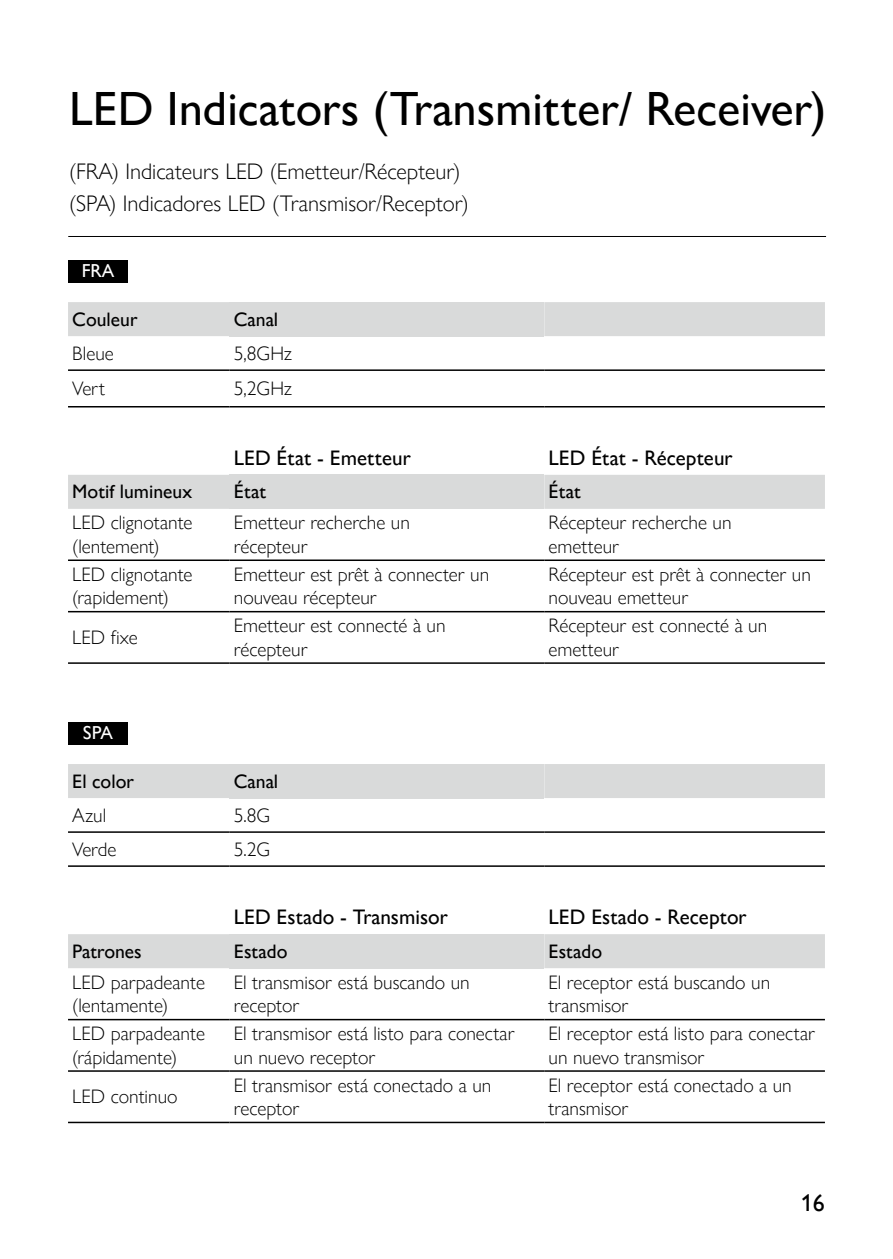
<style>
.page{position:relative;width:893px;height:1259px;background:#fff}
.page>*{position:absolute;margin:0;border:0;box-sizing:border-box;transform-origin:0 0}
.t1{font:500 48px "Gill Sans Nova";color:#000}
.t2{font:500 24px "Gill Sans Nova";color:#000}
.t3{font:300 22.5px/32.4px "Gill Sans Nova";color:#000}
.t4{font:500 21px "Gill Sans Nova";color:#000}
.t5{font:300 19.5px/23.4px "Gill Sans Nova";color:#000}
.t6{font:500 19.5px "Gill Sans Nova";color:#000}
.t7{font:500 18.6px "Gill Sans Nova";color:#fff}
</style>
<div class="page">
<div style="left:68px;top:260px;width:60px;height:23px;background:#000"></div>
<div style="left:68px;top:722px;width:60px;height:23px;background:#000"></div>
<hr style="left:68px;top:236px;width:758px;height:1px;background:#000">
<div style="left:68px;top:302px;width:757px;height:34px;background:#d9dada"></div>
<div style="left:230px;top:302px;width:314px;height:34px;background:#d9dada"></div>
<div style="left:68px;top:475px;width:757px;height:34px;background:#d9dada"></div>
<div style="left:230px;top:475px;width:314px;height:34px;background:#d9dada"></div>
<div style="left:68px;top:764px;width:757px;height:34px;background:#d9dada"></div>
<div style="left:230px;top:764px;width:314px;height:34px;background:#d9dada"></div>
<div style="left:68px;top:934px;width:757px;height:34px;background:#d9dada"></div>
<div style="left:230px;top:934px;width:314px;height:34px;background:#d9dada"></div>
<hr style="left:68px;top:369px;width:162px;height:2px;background:#000">
<hr style="left:230px;top:369px;width:314px;height:2px;background:#000">
<hr style="left:544px;top:369px;width:281px;height:2px;background:#000">
<hr style="left:68px;top:406px;width:162px;height:1px;background:#000">
<hr style="left:230px;top:406px;width:314px;height:1px;background:#000">
<hr style="left:544px;top:406px;width:281px;height:1px;background:#000">
<hr style="left:68px;top:559px;width:162px;height:2px;background:#000">
<hr style="left:230px;top:559px;width:314px;height:2px;background:#000">
<hr style="left:544px;top:559px;width:281px;height:2px;background:#000">
<hr style="left:68px;top:611px;width:162px;height:1px;background:#000">
<hr style="left:230px;top:611px;width:314px;height:1px;background:#000">
<hr style="left:544px;top:611px;width:281px;height:1px;background:#000">
<hr style="left:68px;top:662px;width:162px;height:2px;background:#000">
<hr style="left:230px;top:662px;width:314px;height:2px;background:#000">
<hr style="left:544px;top:662px;width:281px;height:2px;background:#000">
<hr style="left:68px;top:831px;width:162px;height:2px;background:#000">
<hr style="left:230px;top:831px;width:314px;height:2px;background:#000">
<hr style="left:544px;top:831px;width:281px;height:2px;background:#000">
<hr style="left:68px;top:865px;width:162px;height:2px;background:#000">
<hr style="left:230px;top:865px;width:314px;height:2px;background:#000">
<hr style="left:544px;top:865px;width:281px;height:2px;background:#000">
<hr style="left:68px;top:1019px;width:162px;height:1px;background:#000">
<hr style="left:230px;top:1019px;width:314px;height:1px;background:#000">
<hr style="left:544px;top:1019px;width:281px;height:1px;background:#000">
<hr style="left:68px;top:1070px;width:162px;height:1px;background:#000">
<hr style="left:230px;top:1070px;width:314px;height:1px;background:#000">
<hr style="left:544px;top:1070px;width:281px;height:1px;background:#000">
<hr style="left:68px;top:1121px;width:162px;height:2px;background:#000">
<hr style="left:230px;top:1121px;width:314px;height:2px;background:#000">
<hr style="left:544px;top:1121px;width:281px;height:2px;background:#000">
<h1 class="t1" style="left:69px;top:80px;width:759px">LED Indicators (Transmitter/ Receiver)</h1>
<p class="t3" style="left:69px;top:155px;width:401px">(FRA) Indicateurs LED (Emetteur/Récepteur) (SPA) Indicadores LED (Transmisor/Receptor)</p>
<p class="t7" style="left:82px;top:259px;width:34px">FRA</p>
<p class="t6" style="left:72px;top:307px;width:67px">Couleur</p>
<p class="t6" style="left:234px;top:307px;width:46px">Canal</p>
<p class="t5" style="left:72px;top:341px;width:43px">Bleue</p>
<p class="t5" style="left:234px;top:341px;width:59px">5,8GHz</p>
<p class="t5" style="left:72px;top:376px;width:34px">Vert</p>
<p class="t5" style="left:234px;top:376px;width:59px">5,2GHz</p>
<p class="t4" style="left:234px;top:445px;width:179px">LED État - Emetteur</p>
<p class="t4" style="left:549px;top:445px;width:186px">LED État - Récepteur</p>
<p class="t6" style="left:72px;top:480px;width:121px">Motif lumineux</p>
<p class="t6" style="left:234px;top:480px;width:34px">État</p>
<p class="t6" style="left:549px;top:480px;width:34px">État</p>
<p class="t5" style="left:72px;top:511px;width:122px">LED clignotante (lentement)</p>
<p class="t5" style="left:234px;top:511px;width:178px">Emetteur recherche un récepteur</p>
<p class="t5" style="left:549px;top:511px;width:184px">Récepteur recherche un emetteur</p>
<p class="t5" style="left:72px;top:562px;width:122px">LED clignotante (rapidement)</p>
<p class="t5" style="left:234px;top:562px;width:257px">Emetteur est prêt à connecter un nouveau récepteur</p>
<p class="t5" style="left:549px;top:562px;width:264px">Récepteur est prêt à connecter un nouveau emetteur</p>
<p class="t5" style="left:72px;top:625px;width:67px">LED fixe</p>
<p class="t5" style="left:234px;top:614px;width:213px">Emetteur est connecté à un récepteur</p>
<p class="t5" style="left:549px;top:614px;width:220px">Récepteur est connecté à un emetteur</p>
<p class="t7" style="left:83px;top:722px;width:32px">SPA</p>
<p class="t6" style="left:72px;top:769px;width:63px">El color</p>
<p class="t6" style="left:234px;top:769px;width:46px">Canal</p>
<p class="t5" style="left:72px;top:803px;width:36px">Azul</p>
<p class="t5" style="left:234px;top:803px;width:38px">5.8G</p>
<p class="t5" style="left:72px;top:837px;width:46px">Verde</p>
<p class="t5" style="left:234px;top:837px;width:38px">5.2G</p>
<p class="t4" style="left:234px;top:904px;width:215px">LED Estado - Transmisor</p>
<p class="t4" style="left:549px;top:904px;width:200px">LED Estado - Receptor</p>
<p class="t6" style="left:72px;top:939px;width:71px">Patrones</p>
<p class="t6" style="left:234px;top:939px;width:55px">Estado</p>
<p class="t6" style="left:549px;top:939px;width:55px">Estado</p>
<p class="t5" style="left:72px;top:970px;width:134px">LED parpadeante (lentamente)</p>
<p class="t5" style="left:234px;top:970px;width:237px">El transmisor está buscando un receptor</p>
<p class="t5" style="left:549px;top:970px;width:223px">El receptor está buscando un transmisor</p>
<p class="t5" style="left:72px;top:1021px;width:134px">LED parpadeante (rápidamente)</p>
<p class="t5" style="left:234px;top:1021px;width:282px">El transmisor está listo para conectar un nuevo receptor</p>
<p class="t5" style="left:549px;top:1021px;width:268px">El receptor está listo para conectar un nuevo transmisor</p>
<p class="t5" style="left:72px;top:1085px;width:107px">LED continuo</p>
<p class="t5" style="left:234px;top:1073px;width:259px">El transmisor está conectado a un receptor</p>
<p class="t5" style="left:549px;top:1073px;width:245px">El receptor está conectado a un transmisor</p>
<p class="t2" style="left:801px;top:1188px;width:25px">16</p>
</div>
